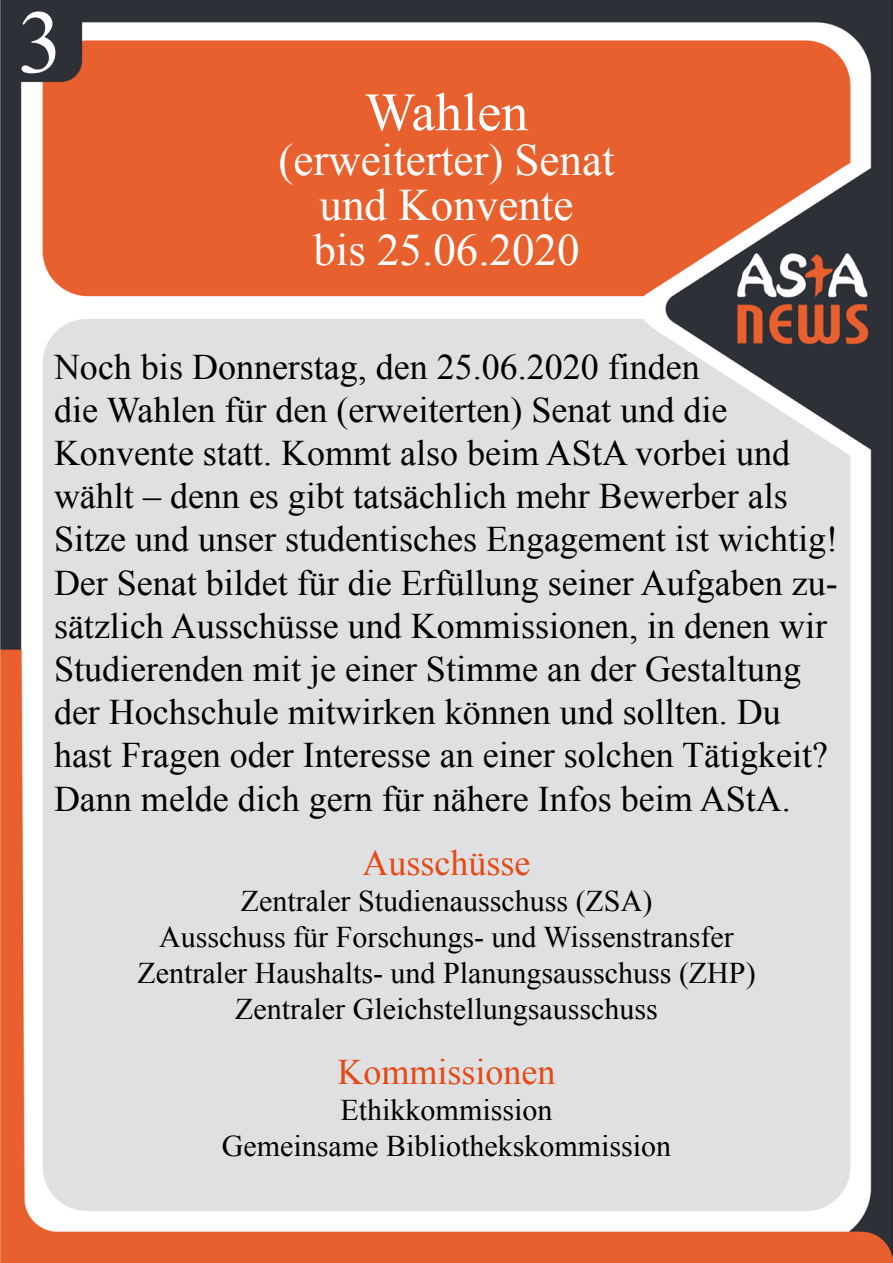
<style>
.page{position:relative;width:893px;height:1263px;background:#fff}
.page>*{position:absolute;margin:0;border:0;box-sizing:border-box;transform-origin:0 0}
.t1{font:90px "Times New Roman";color:#fff}
.t2{font:54px "Times New Roman";color:#fff}
.t3{font:45px/45px "Times New Roman";color:#fff;text-align:center}
.t4{font:36px/43.2px "Times New Roman";color:#000}
.t5{font:36px "Times New Roman";color:#e64914}
.t6{font:30px/36px "Times New Roman";color:#000;text-align:center}
</style>
<div class="page">
<img style="left:0;top:0;width:893px;height:1263px">
<h1 class="t1" style="left:18px;top:-18px;width:46px">3</h1>
<h2 class="t2" style="left:365px;top:76px;width:165px">Wahlen</h2>
<p class="t3" style="left:278px;top:137px;width:338px">(erweiterter) Senat und Konvente<br>bis 25.06.2020</p>
<p class="t4" style="left:54px;top:344px;width:785px">Noch bis Donnerstag, den 25.06.2020 finden<br>die Wahlen für den (erweiterten) Senat und die Konvente statt. Kommt also beim AStA vorbei und wählt – denn es gibt tatsächlich mehr Bewerber als Sitze und unser studentisches Engagement ist wichtig!<br>Der Senat bildet für die Erfüllung seiner Aufgaben zu&shy;sätzlich Ausschüsse und Kommissionen, in denen wir Studierenden mit je einer Stimme an der Gestaltung der Hochschule mitwirken können und sollten. Du hast Fragen oder Interesse an einer solchen Tätigkeit?<br>Dann melde dich gern für nähere Infos beim AStA.</p>
<p class="t5" style="left:362px;top:839px;width:169px">Ausschüsse</p>
<p class="t6" style="left:137px;top:883px;width:620px">Zentraler Studienausschuss (ZSA)<br>Ausschuss für Forschungs- und Wissenstransfer Zentraler Haushalts- und Planungsausschuss (ZHP)<br>Zentraler Gleichstellungsausschuss</p>
<p class="t5" style="left:337px;top:1048px;width:220px">Kommissionen</p>
<p class="t6" style="left:222px;top:1092px;width:451px">Ethikkommission<br>Gemeinsame Bibliothekskommission</p>
</div>
